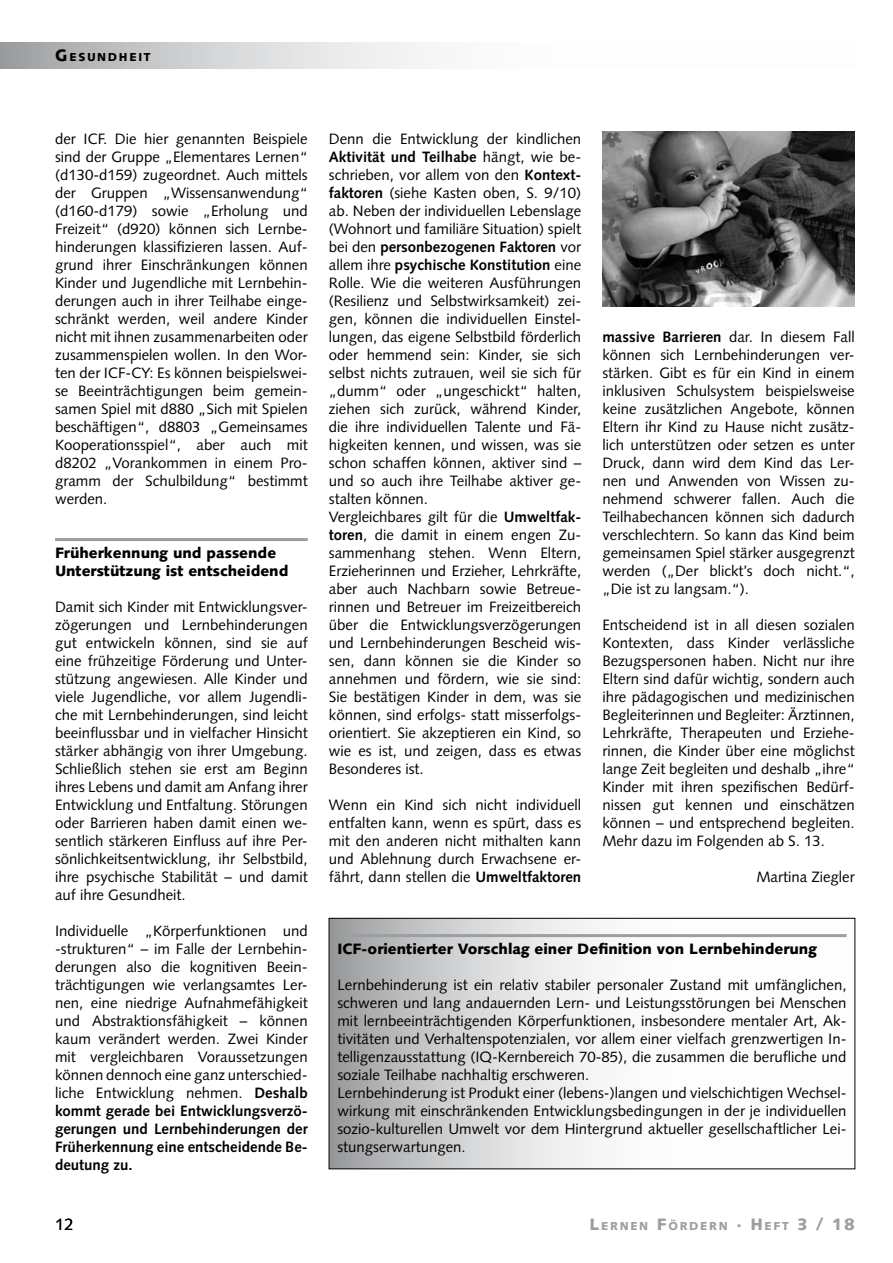
<style>
.page{position:relative;width:893px;height:1263px;background:#fff}
.page>*{position:absolute;margin:0;border:0;box-sizing:border-box;transform-origin:0 0}
.t1{font:16.5px "Syntax LT";color:#000}
.t2{font:15px/18px "Syntax LT";color:#000;text-align:justify}
.t3{font:900 15px/18px "Syntax LT";color:#000}
.t4{font:900 11.55px "Syntax LT";letter-spacing:.145em;color:#9c9e9f}
.t5{font:900 11.55px "Syntax LT";letter-spacing:.145em;color:#000}
.s1{font-size:16.5px}
.s2{font-weight:700}
</style>
<div class="page">
<svg style="left:0;top:43px;width:420px;height:25px;background:#cfd0d1"></svg>
<hr style="left:55px;top:538px;width:253px;height:3px;background:#9c9e9f">
<svg style="left:331px;top:920px;width:515px;height:247px"></svg>
<div style="left:329px;top:918px;width:526px;height:251px;border:1px solid #000"></div>
<hr style="left:337px;top:934px;width:510px;height:3px;background:#9c9e9f">
<img style="left:602px;top:132px;width:253px;height:174px">
<p class="t5" style="left:55px;top:50px;width:97px"><span class="s1">G</span> ESUNDHEIT</p>
<p class="t2" style="left:55px;top:130px;width:254px">der ICF. Die hier genannten Beispiele sind der Gruppe „Elementares Lernen“ (d130-d159) zugeordnet. Auch mittels der Gruppen „Wissensanwendung“ (d160-d179) sowie „Erholung und Freizeit“ (d920) können sich Lernbe&shy;hinderungen klassifizieren lassen. Auf&shy;grund ihrer Einschränkungen können Kinder und Jugendliche mit Lernbehin&shy;derungen auch in ihrer Teilhabe einge&shy;schränkt werden, weil andere Kinder nicht mit ihnen zusammenarbeiten oder zusammenspielen wollen. In den Wor&shy;ten der ICF-CY: Es können beispielswei&shy;se Beeinträchtigungen beim gemein&shy;samen Spiel mit d880 „Sich mit Spielen beschäftigen“, d8803 „Gemeinsames Kooperationsspiel“, aber auch mit d8202 „Vorankommen in einem Pro&shy;gramm der Schulbildung“ bestimmt werden.</p>
<p class="t3" style="left:55px;top:544px;width:235px">Früherkennung und passende<br>Unterstützung ist entscheidend</p>
<p class="t2" style="left:55px;top:598px;width:254px">Damit sich Kinder mit Entwicklungsver&shy;zögerungen und Lernbehinderungen gut entwickeln können, sind sie auf eine frühzeitige Förderung und Unter&shy;stützung angewiesen. Alle Kinder und viele Jugendliche, vor allem Jugendli&shy;che mit Lernbehinderungen, sind leicht beeinflussbar und in vielfacher Hinsicht stärker abhängig von ihrer Umgebung.<br>Schließlich stehen sie erst am Beginn ihres Lebens und damit am Anfang ihrer Entwicklung und Entfaltung. Störungen oder Barrieren haben damit einen we&shy;sentlich stärkeren Einfluss auf ihre Per&shy;sönlichkeitsentwicklung, ihr Selbstbild, ihre psychische Stabilität – und damit auf ihre Gesundheit.</p>
<p class="t2" style="left:55px;top:922px;width:254px">Individuelle „Körperfunktionen und -strukturen“ – im Falle der Lernbehin&shy;derungen also die kognitiven Beein&shy;trächtigungen wie verlangsamtes Ler&shy;nen, eine niedrige Aufnahmefähigkeit und Abstraktionsfähigkeit – können kaum verändert werden. Zwei Kinder mit vergleichbaren Voraussetzungen können dennoch eine ganz unterschied&shy;liche Entwicklung nehmen. <span class="s2">Deshalb kommt gerade bei Entwicklungsverzö&shy;gerungen und Lernbehinderungen der Früherkennung eine entscheidende Be&shy;deutung zu.</span></p>
<p class="t2" style="left:329px;top:130px;width:254px;text-align:left">Denn die Entwicklung der kindlichen <span class="s2">Aktivität und Teilhabe</span> hängt, wie be&shy;schrieben, vor allem von den <span class="s2">Kontext&shy;faktoren</span> (siehe Kasten oben, S. 9/10) ab. Neben der individuellen Lebenslage (Wohnort und familiäre Situation) spielt bei den <span class="s2">personbezogenen Faktoren</span> vor allem ihre <span class="s2">psychische Konstitution</span> eine Rolle. Wie die weiteren Ausführungen (Resilienz und Selbstwirksamkeit) zei&shy;gen, können die individuellen Einstel&shy;lungen, das eigene Selbstbild förderlich oder hemmend sein: Kinder, sie sich selbst nichts zutrauen, weil sie sich für „dumm“ oder „ungeschickt“ halten, ziehen sich zurück, während Kinder, die ihre individuellen Talente und Fä&shy;higkeiten kennen, und wissen, was sie schon schaffen können, aktiver sind – und so auch ihre Teilhabe aktiver ge&shy;stalten können.<br>Vergleichbares gilt für die <span class="s2">Umweltfak&shy;toren</span>, die damit in einem engen Zu&shy;sammenhang stehen. Wenn Eltern, Erzieherinnen und Erzieher, Lehrkräfte, aber auch Nachbarn sowie Betreue&shy;rinnen und Betreuer im Freizeitbereich über die Entwicklungsverzögerungen und Lernbehinderungen Bescheid wis&shy;sen, dann können sie die Kinder so annehmen und fördern, wie sie sind:<br>Sie bestätigen Kinder in dem, was sie können, sind erfolgs- statt misserfolgs&shy;orientiert. Sie akzeptieren ein Kind, so wie es ist, und zeigen, dass es etwas Besonderes ist.</p>
<p class="t2" style="left:329px;top:796px;width:254px">Wenn ein Kind sich nicht individuell entfalten kann, wenn es spürt, dass es mit den anderen nicht mithalten kann und Ablehnung durch Erwachsene er&shy;fährt, dann stellen die <span class="s2">Umweltfaktoren</span></p>
<p class="t2" style="left:602px;top:328px;width:254px"><span class="s2">massive Barrieren</span> dar. In diesem Fall können sich Lernbehinderungen ver&shy;stärken. Gibt es für ein Kind in einem inklusiven Schulsystem beispielsweise keine zusätzlichen Angebote, können Eltern ihr Kind zu Hause nicht zusätz&shy;lich unterstützen oder setzen es unter Druck, dann wird dem Kind das Ler&shy;nen und Anwenden von Wissen zu&shy;nehmend schwerer fallen. Auch die Teilhabechancen können sich dadurch verschlechtern. So kann das Kind beim gemeinsamen Spiel stärker ausgegrenzt werden („Der blickt’s doch nicht.“, „Die ist zu langsam.“).</p>
<p class="t2" style="left:602px;top:616px;width:254px">Entscheidend ist in all diesen sozialen Kontexten, dass Kinder verlässliche Bezugspersonen haben. Nicht nur ihre Eltern sind dafür wichtig, sondern auch ihre pädagogischen und medizinischen Begleiterinnen und Begleiter: Ärztinnen, Lehrkräfte, Therapeuten und Erziehe&shy;rinnen, die Kinder über eine möglichst lange Zeit begleiten und deshalb „ihre“ Kinder mit ihren spezifischen Bedürf&shy;nissen gut kennen und einschätzen können – und entsprechend begleiten.<br>Mehr dazu im Folgenden ab S. 13.</p>
<p class="t2" style="left:756px;top:868px;width:100px">Martina Ziegler</p>
<p class="t3" style="left:337px;top:940px;width:481px">ICF-orientierter Vorschlag einer Definition von Lernbehinderung</p>
<p class="t2" style="left:337px;top:976px;width:511px;text-align:left">Lernbehinderung ist ein relativ stabiler personaler Zustand mit umfänglichen, schweren und lang andauernden Lern- und Leistungsstörungen bei Menschen mit lernbeeinträchtigenden Körperfunktionen, insbesondere mentaler Art, Ak&shy;tivitäten und Verhaltenspotenzialen, vor allem einer vielfach grenzwertigen In&shy;telligenzausstattung (IQ-Kernbereich 70-85), die zusammen die berufliche und soziale Teilhabe nachhaltig erschweren.<br>Lernbehinderung ist Produkt einer (lebens-)langen und vielschichtigen Wechsel&shy;wirkung mit einschränkenden Entwicklungsbedingungen in der je individuellen sozio-kulturellen Umwelt vor dem Hintergrund aktueller gesellschaftlicher Lei&shy;stungserwartungen.</p>
<p class="t1" style="left:55px;top:1214px;width:20px">12</p>
<p class="t4" style="left:589px;top:1219px;width:267px"><span class="s1">L</span>ERNEN <span class="s1">F</span>ÖRDERN <span class="s1">· H</span>EFT <span class="s1">3 / 18</span></p>
</div>
